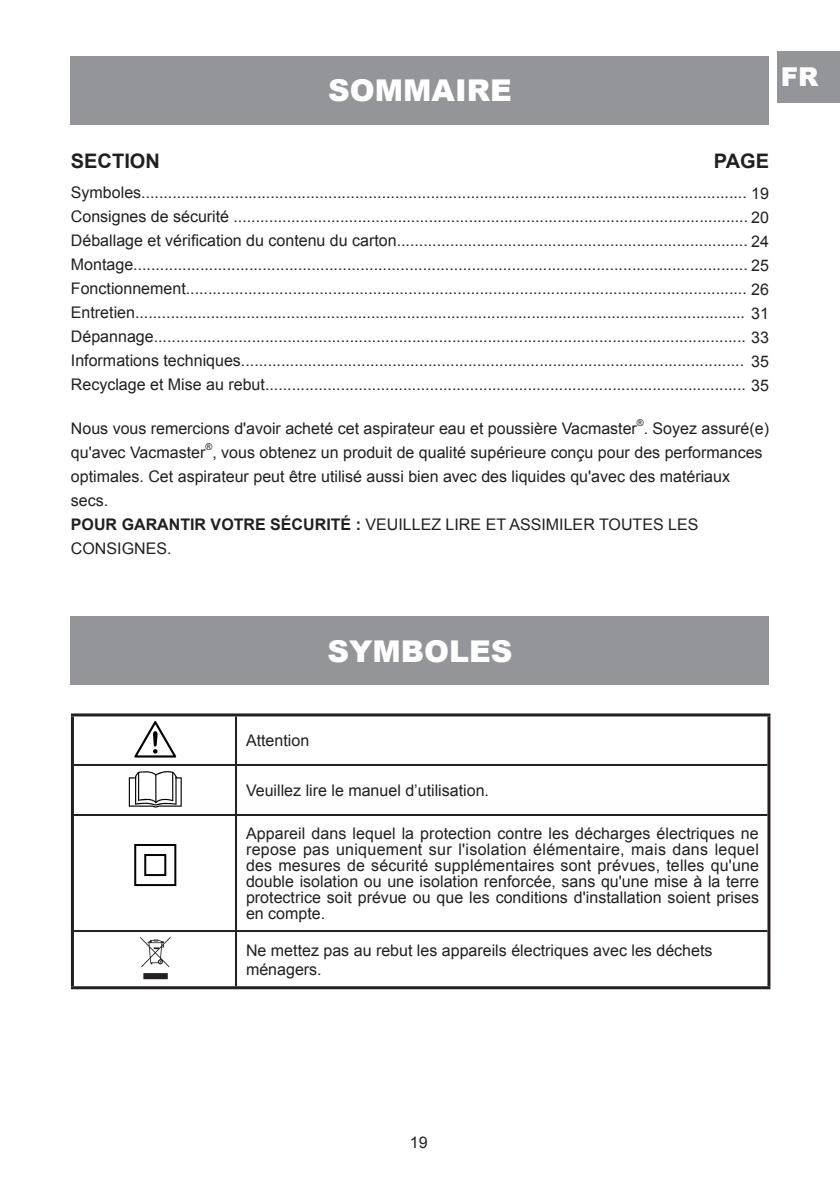
<style>
.page{position:relative;width:840px;height:1191px;background:#fff}
.page>*{position:absolute;margin:0;border:0;box-sizing:border-box;transform-origin:0 0}
.t1{font:900 30px "Arial";color:#fff}
.t2{font:900 26px "Arial";color:#fff}
.t3{font:700 20px "Arial";color:#231f20}
.t4{font:16px/24px "Arial";color:#231f20;text-align:justify}
.t5{font:9.4px "Arial";color:#231f20}
.s1{font-weight:700}
</style>
<div class="page">
<div style="left:777px;top:51px;width:62px;height:51px;background:#939598"></div>
<div style="left:71px;top:57px;width:697px;height:68px;background:#939598"></div>
<div style="left:71px;top:617px;width:697px;height:68px;background:#939598"></div>
<svg style="left:134px;top:721px;width:42px;height:36px"></svg>
<svg style="left:129px;top:771px;width:53px;height:37px"></svg>
<svg style="left:134px;top:844px;width:43px;height:43px"></svg>
<hr style="left:71px;top:713px;width:165px;height:3px;background:#231f20">
<hr style="left:71px;top:716px;width:3px;height:49px;background:#231f20">
<hr style="left:236px;top:713px;width:534px;height:3px;background:#231f20">
<hr style="left:767px;top:716px;width:3px;height:49px;background:#231f20">
<hr style="left:71px;top:765px;width:3px;height:50px;background:#231f20">
<hr style="left:767px;top:765px;width:3px;height:50px;background:#231f20">
<hr style="left:71px;top:815px;width:3px;height:116px;background:#231f20">
<hr style="left:767px;top:815px;width:3px;height:116px;background:#231f20">
<hr style="left:71px;top:931px;width:3px;height:55px;background:#231f20">
<hr style="left:767px;top:931px;width:3px;height:55px;background:#231f20">
<hr style="left:71px;top:986px;width:165px;height:3px;background:#231f20">
<hr style="left:236px;top:986px;width:534px;height:3px;background:#231f20">
<hr style="left:235px;top:716px;width:2px;height:48px;background:#231f20">
<hr style="left:74px;top:764px;width:162px;height:2px;background:#231f20">
<hr style="left:236px;top:764px;width:531px;height:2px;background:#231f20">
<hr style="left:235px;top:766px;width:2px;height:48px;background:#231f20">
<hr style="left:74px;top:814px;width:162px;height:2px;background:#231f20">
<hr style="left:236px;top:814px;width:531px;height:2px;background:#231f20">
<hr style="left:235px;top:816px;width:2px;height:114px;background:#231f20">
<hr style="left:74px;top:930px;width:162px;height:2px;background:#231f20">
<hr style="left:236px;top:930px;width:531px;height:2px;background:#231f20">
<hr style="left:235px;top:932px;width:2px;height:54px;background:#231f20">
<svg style="left:140px;top:936px;width:30px;height:43px"></svg>
<h1 class="t1" style="left:328px;top:69px;width:185px">SOMMAIRE</h1>
<h2 class="t2" style="left:780px;top:58px;width:39px">FR</h2>
<p class="t3" style="left:71px;top:148px;width:90px">SECTION</p>
<p class="t3" style="left:713px;top:148px;width:57px">PAGE</p>
<p class="t4" style="left:71px;top:181px;width:699px">Symboles........................................................................................................................................ 19<br>Consignes de sécurité .................................................................................................................... 20<br>Déballage et vérification du contenu du carton............................................................................... 24<br>Montage.......................................................................................................................................... 25<br>Fonctionnement.............................................................................................................................. 26<br>Entretien......................................................................................................................................... 31<br>Dépannage..................................................................................................................................... 33<br>Informations techniques................................................................................................................. 35<br>Recyclage et Mise au rebut............................................................................................................ 35</p>
<p class="t4" style="left:71px;top:416px;width:699px">Nous vous remercions d'avoir acheté cet aspirateur eau et poussière Vacmaster . Soyez assuré(e)</p>
<p class="t5" style="left:636px;top:417px;width:8px">®</p>
<p class="t4" style="left:71px;top:440px;width:692px">qu'avec Vacmaster , vous obtenez un produit de qualité supérieure conçu pour des performances</p>
<p class="t5" style="left:205px;top:441px;width:8px">®</p>
<p class="t4" style="left:71px;top:464px;width:660px;text-align:left">optimales. Cet aspirateur peut être utilisé aussi bien avec des liquides qu'avec des matériaux secs.<br><span class="s1">POUR GARANTIR VOTRE SÉCURITÉ :</span> VEUILLEZ LIRE ET ASSIMILER TOUTES LES CONSIGNES.</p>
<h1 class="t1" style="left:327px;top:629px;width:186px">SYMBOLES</h1>
<p class="t4" style="left:246px;top:728px;width:65px">Attention</p>
<p class="t4" style="left:246px;top:778px;width:244px">Veuillez lire le manuel d’utilisation.</p>
<p class="t4" style="left:246px;top:825px;width:514px;line-height:16px">Appareil dans lequel la protection contre les décharges électriques ne repose pas uniquement sur l'isolation élémentaire, mais dans lequel des mesures de sécurité supplémentaires sont prévues, telles qu'une double isolation ou une isolation renforcée, sans qu'une mise à la terre protectrice soit prévue ou que les conditions d'installation soient prises en compte.</p>
<p class="t4" style="left:246px;top:940px;width:467px;line-height:19.2px">Ne mettez pas au rebut les appareils électriques avec les déchets ménagers.</p>
<p class="t4" style="left:409px;top:1130px;width:19px">19</p>
</div>
